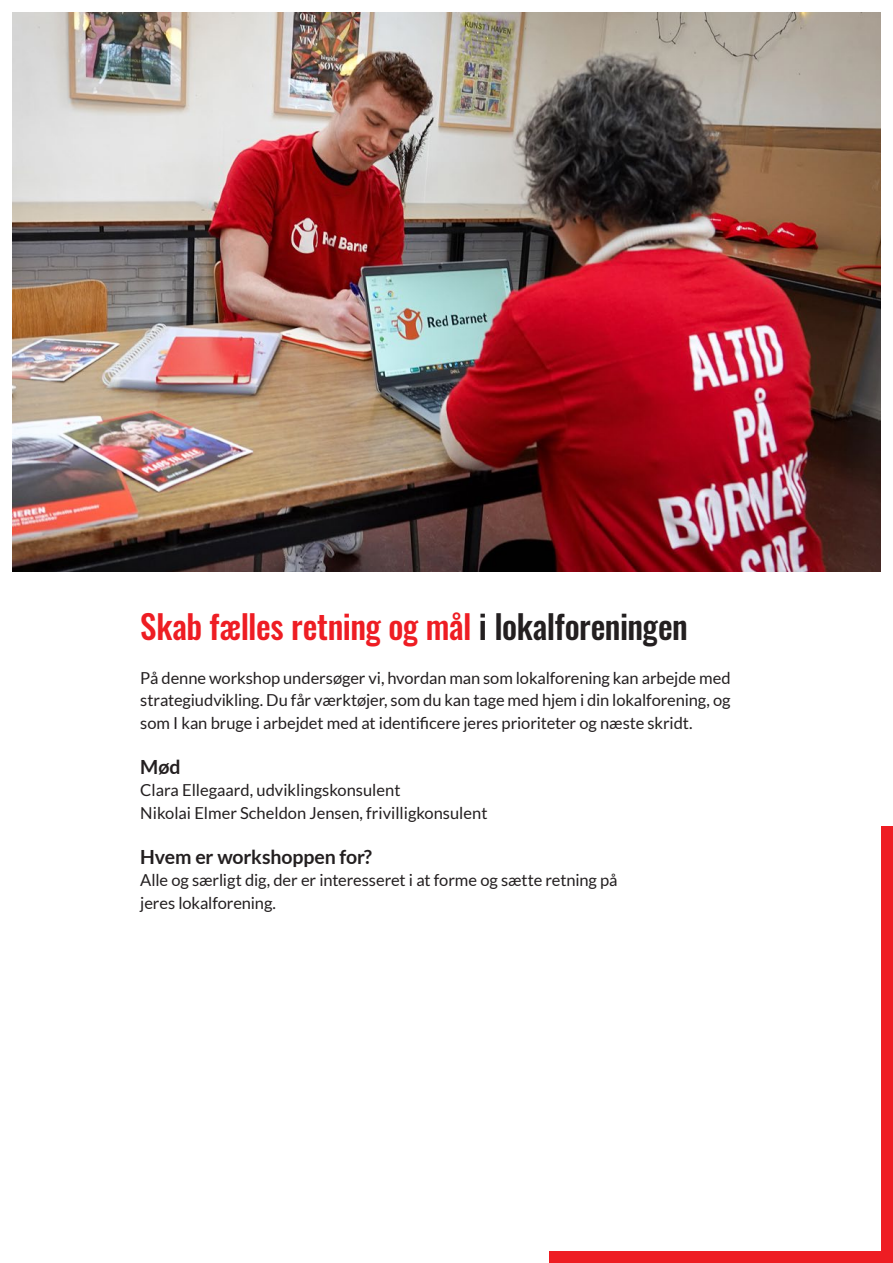
<style>
.page{position:relative;width:893px;height:1263px;background:#fff}
.page>*{position:absolute;margin:0;border:0;box-sizing:border-box;transform-origin:0 0}
.t1{font:500 33px "Oswald";letter-spacing:-.015em;color:#ee1d23}
.t2{font:700 19.5px "Lato";letter-spacing:-.005em;color:#231f20}
.t3{font:16.5px/22.5px "Lato";letter-spacing:-.005em;color:#231f20}
.s1{color:#231f20}
</style>
<div class="page">
<div style="left:549px;top:826px;width:344px;height:437px;background:#ee1d23"></div>
<div style="left:13px;top:13px;width:867px;height:1238px;background:#fff"></div>
<img style="left:13px;top:13px;width:867px;height:558px">
<h1 class="t1" style="left:140px;top:597px;width:549px">Skab fælles retning og mål <span class="s1">i lokalforeningen</span></h1>
<p class="t3" style="left:140px;top:667px;width:592px;text-align:justify">På denne workshop undersøger vi, hvordan man som lokalforening kan arbejde med strategiudvikling. Du får værktøjer, som du kan tage med hjem i din lokalforening, og som I kan bruge i arbejdet med at identificere jeres prioriteter og næste skridt.</p>
<p class="t2" style="left:140px;top:756px;width:42px">Mød</p>
<p class="t3" style="left:140px;top:779px;width:349px">Clara Ellegaard, udviklingskonsulent<br>Nikolai Elmer Scheldon Jensen, frivilligkonsulent</p>
<p class="t2" style="left:140px;top:846px;width:233px">Hvem er workshoppen for?</p>
<p class="t3" style="left:140px;top:869px;width:479px">Alle og særligt dig, der er interesseret i at forme og sætte retning på jeres lokalforening.</p>
</div>
